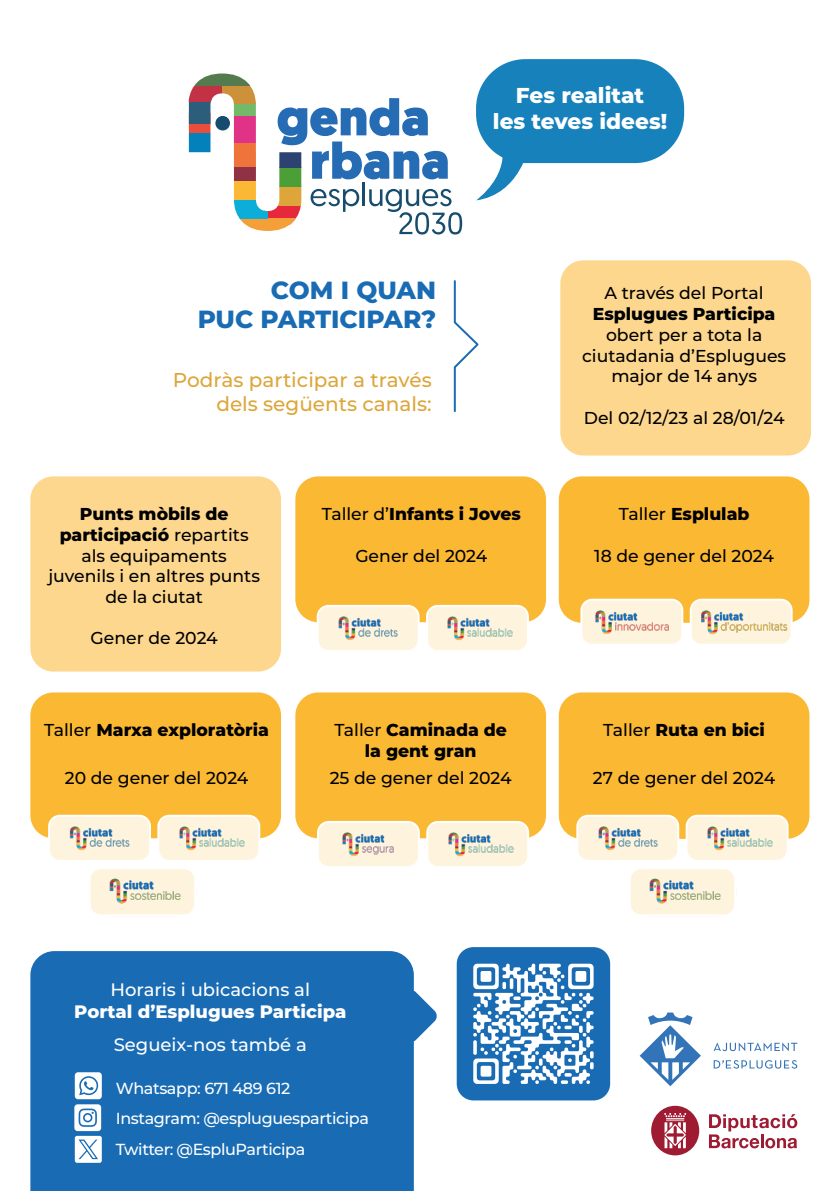
<style>
.page{position:relative;width:840px;height:1191px;background:#fff}
.page>*{position:absolute;margin:0;border:0;box-sizing:border-box;transform-origin:0 0}
.t1{font:800 24.8px "Montserrat";color:#196cb4}
.t2{font:800 21.6px "Montserrat";color:#fff}
.t3{font:500 20px/24px "Montserrat";color:#dda63a;text-align:right}
.t4{font:800 18px/21.6px "Montserrat";color:#fff;text-align:center}
.t5{font:500 18px "Montserrat";color:#fff}
.t6{font:500 17.2px/20.6px "Montserrat";color:#000;text-align:center}
.t7{font:800 17.2px/20.6px "Montserrat";color:#000;text-align:center}
.t8{font:500 16px "Montserrat";letter-spacing:-.025em;color:#fff}
.s1{font-weight:800}
.s2{font-weight:500}
</style>
<div class="page">
<div style="left:456px;top:947px;width:153px;height:153px;background:#196cb4;border-radius:17px"></div>
<div style="left:560px;top:260px;width:250px;height:195px;background:#fcd78d;border-radius:23px"></div>
<div style="left:30px;top:476px;width:251px;height:195px;background:#fcd78d;border-radius:23px"></div>
<div style="left:295px;top:476px;width:250px;height:146px;background:#fab833;border-radius:23px"></div>
<div style="left:476px;top:59px;width:207px;height:104px;background:#1681bb;border-radius:49px"></div>
<svg style="left:476px;top:139px;width:52px;height:61px"></svg>
<svg style="left:453px;top:280px;width:26px;height:132px"></svg>
<div style="left:317px;top:606px;width:101px;height:45px;background:#fef4de;border-radius:11px"></div>
<div style="left:316px;top:605px;width:103px;height:47px;border:2px solid #fff;border-radius:11px"></div>
<div style="left:426px;top:606px;width:101px;height:45px;background:#fef4de;border-radius:11px"></div>
<div style="left:426px;top:605px;width:102px;height:47px;border:2px solid #fff;border-radius:11px"></div>
<img style="left:317px;top:613px;width:81px;height:31px">
<img style="left:447px;top:616px;width:66px;height:24px">
<div style="left:558px;top:476px;width:251px;height:147px;background:#fab833;border-radius:23px"></div>
<div style="left:581px;top:599px;width:101px;height:46px;background:#fef4de;border-radius:11px"></div>
<div style="left:580px;top:598px;width:103px;height:48px;border:2px solid #fff;border-radius:11px"></div>
<div style="left:690px;top:599px;width:101px;height:46px;background:#fef4de;border-radius:11px"></div>
<div style="left:689px;top:598px;width:103px;height:48px;border:2px solid #fff;border-radius:11px"></div>
<img style="left:581px;top:607px;width:88px;height:31px">
<img style="left:701px;top:610px;width:87px;height:24px">
<div style="left:30px;top:692px;width:251px;height:146px;background:#fab833;border-radius:23px"></div>
<div style="left:49px;top:815px;width:101px;height:46px;background:#fef4de;border-radius:11px"></div>
<div style="left:48px;top:814px;width:103px;height:48px;border:2px solid #fff;border-radius:11px"></div>
<div style="left:158px;top:815px;width:101px;height:46px;background:#fef4de;border-radius:11px"></div>
<div style="left:157px;top:814px;width:103px;height:48px;border:2px solid #fff;border-radius:11px"></div>
<div style="left:89px;top:868px;width:106px;height:47px;background:#fef4de;border-radius:11px"></div>
<div style="left:88px;top:867px;width:108px;height:49px;border:2px solid #fff;border-radius:11px"></div>
<img style="left:49px;top:823px;width:81px;height:31px">
<img style="left:179px;top:826px;width:66px;height:24px">
<img style="left:109px;top:878px;width:72px;height:26px">
<div style="left:558px;top:692px;width:251px;height:147px;background:#fab833;border-radius:23px"></div>
<div style="left:577px;top:815px;width:101px;height:46px;background:#fef4de;border-radius:11px"></div>
<div style="left:576px;top:814px;width:103px;height:48px;border:2px solid #fff;border-radius:11px"></div>
<div style="left:686px;top:815px;width:101px;height:46px;background:#fef4de;border-radius:11px"></div>
<div style="left:685px;top:814px;width:103px;height:48px;border:2px solid #fff;border-radius:11px"></div>
<div style="left:629px;top:868px;width:106px;height:47px;background:#fef4de;border-radius:11px"></div>
<div style="left:628px;top:867px;width:108px;height:49px;border:2px solid #fff;border-radius:11px"></div>
<img style="left:577px;top:823px;width:81px;height:31px">
<img style="left:707px;top:826px;width:66px;height:24px">
<img style="left:649px;top:878px;width:72px;height:26px">
<div style="left:295px;top:692px;width:250px;height:146px;background:#fab833;border-radius:23px"></div>
<div style="left:318px;top:822px;width:100px;height:45px;background:#fef4de;border-radius:11px"></div>
<div style="left:317px;top:821px;width:102px;height:47px;border:2px solid #fff;border-radius:11px"></div>
<div style="left:427px;top:822px;width:101px;height:45px;background:#fef4de;border-radius:11px"></div>
<div style="left:426px;top:821px;width:103px;height:47px;border:2px solid #fff;border-radius:11px"></div>
<img style="left:318px;top:829px;width:76px;height:31px">
<img style="left:448px;top:832px;width:66px;height:24px">
<div style="left:30px;top:951px;width:383px;height:240px;background:#196cb4"></div>
<svg style="left:74px;top:1072px;width:28px;height:90px"></svg>
<svg style="left:473px;top:963px;width:120px;height:121px"></svg>
<svg style="left:384px;top:989px;width:53px;height:53px"></svg>
<svg style="left:267px;top:205px;width:34px;height:13px"></svg>
<svg style="left:278px;top:186px;width:23px;height:19px"></svg>
<svg style="left:279px;top:179px;width:22px;height:7px"></svg>
<svg style="left:239px;top:218px;width:57px;height:13px"></svg>
<svg style="left:234px;top:200px;width:33px;height:18px"></svg>
<svg style="left:233px;top:180px;width:23px;height:20px"></svg>
<svg style="left:233px;top:167px;width:23px;height:13px"></svg>
<svg style="left:233px;top:142px;width:23px;height:25px"></svg>
<svg style="left:221px;top:116px;width:35px;height:26px"></svg>
<svg style="left:222px;top:104px;width:34px;height:12px"></svg>
<svg style="left:221px;top:86px;width:35px;height:18px"></svg>
<svg style="left:194px;top:73px;width:57px;height:13px"></svg>
<svg style="left:189px;top:133px;width:22px;height:19px"></svg>
<svg style="left:189px;top:123px;width:32px;height:10px"></svg>
<svg style="left:189px;top:102px;width:32px;height:21px"></svg>
<svg style="left:189px;top:86px;width:32px;height:16px"></svg>
<svg style="left:277px;top:98px;width:170px;height:81px"></svg>
<svg style="left:310px;top:189px;width:49px;height:23px"></svg>
<hr style="left:362px;top:183px;width:3px;height:23px;background:#164c6e">
<svg style="left:369px;top:189px;width:93px;height:45px"></svg>
<svg style="left:709px;top:1114px;width:87px;height:34px"></svg>
<svg style="left:651px;top:1105px;width:47px;height:50px"></svg>
<svg style="left:639px;top:1012px;width:61px;height:74px"></svg>
<svg style="left:713px;top:1042px;width:83px;height:9px"></svg>
<svg style="left:713px;top:1060px;width:83px;height:9px"></svg>
<p class="t2" style="left:515px;top:80px;width:130px">Fes realitat</p>
<p class="t2" style="left:492px;top:106px;width:176px">les teves idees!</p>
<p class="t1" style="left:271px;top:271px;width:166px">COM I QUAN</p>
<p class="t1" style="left:197px;top:301px;width:240px">PUC PARTICIPAR?</p>
<p class="t3" style="left:173px;top:367px;width:260px">Podràs participar a través dels següents canals:</p>
<p class="t6" style="left:581px;top:282px;width:205px">A través del Portal<br><span class="s1">Esplugues Participa </span>obert per a tota la ciutadania d’Esplugues major de 14 anys</p>
<p class="t6" style="left:583px;top:406px;width:202px">Del 02/12/23 al 28/01/24</p>
<p class="t6" style="left:48px;top:503px;width:213px"><span class="s1">Punts mòbils de participació</span> repartits als equipaments juvenils i en altres punts de la ciutat</p>
<p class="t6" style="left:90px;top:627px;width:129px">Gener de 2024</p>
<p class="t7" style="left:44px;top:719px;width:226px"><span class="s2">Taller</span> Marxa exploratòria</p>
<p class="t6" style="left:65px;top:766px;width:185px">20 de gener del 2024</p>
<p class="t7" style="left:321px;top:503px;width:201px"><span class="s2">Taller d’</span>Infants i Joves</p>
<p class="t6" style="left:355px;top:544px;width:133px">Gener del 2024</p>
<p class="t7" style="left:334px;top:719px;width:174px"><span class="s2">Taller</span> Caminada de la gent gran</p>
<p class="t6" style="left:329px;top:766px;width:183px">25 de gener del 2024</p>
<p class="t7" style="left:618px;top:503px;width:132px"><span class="s2">Taller</span> Esplulab</p>
<p class="t6" style="left:594px;top:544px;width:181px">18 de gener del 2024</p>
<p class="t7" style="left:603px;top:719px;width:163px"><span class="s2">Taller</span> Ruta en bici</p>
<p class="t6" style="left:592px;top:766px;width:184px">27 de gener del 2024</p>
<p class="t4" style="left:74px;top:978px;width:273px"><span class="s2">Horaris i ubicacions al<br></span>Portal d’Esplugues Participa</p>
<p class="t5" style="left:114px;top:1032px;width:194px">Segueix-nos també a</p>
<p class="t8" style="left:116px;top:1076px;width:176px">Whatsapp: 671 489 612</p>
<p class="t8" style="left:116px;top:1107px;width:254px">Instagram: @espluguesparticipa</p>
<p class="t8" style="left:116px;top:1137px;width:191px">Twitter: @EspluParticipa</p>
</div>
